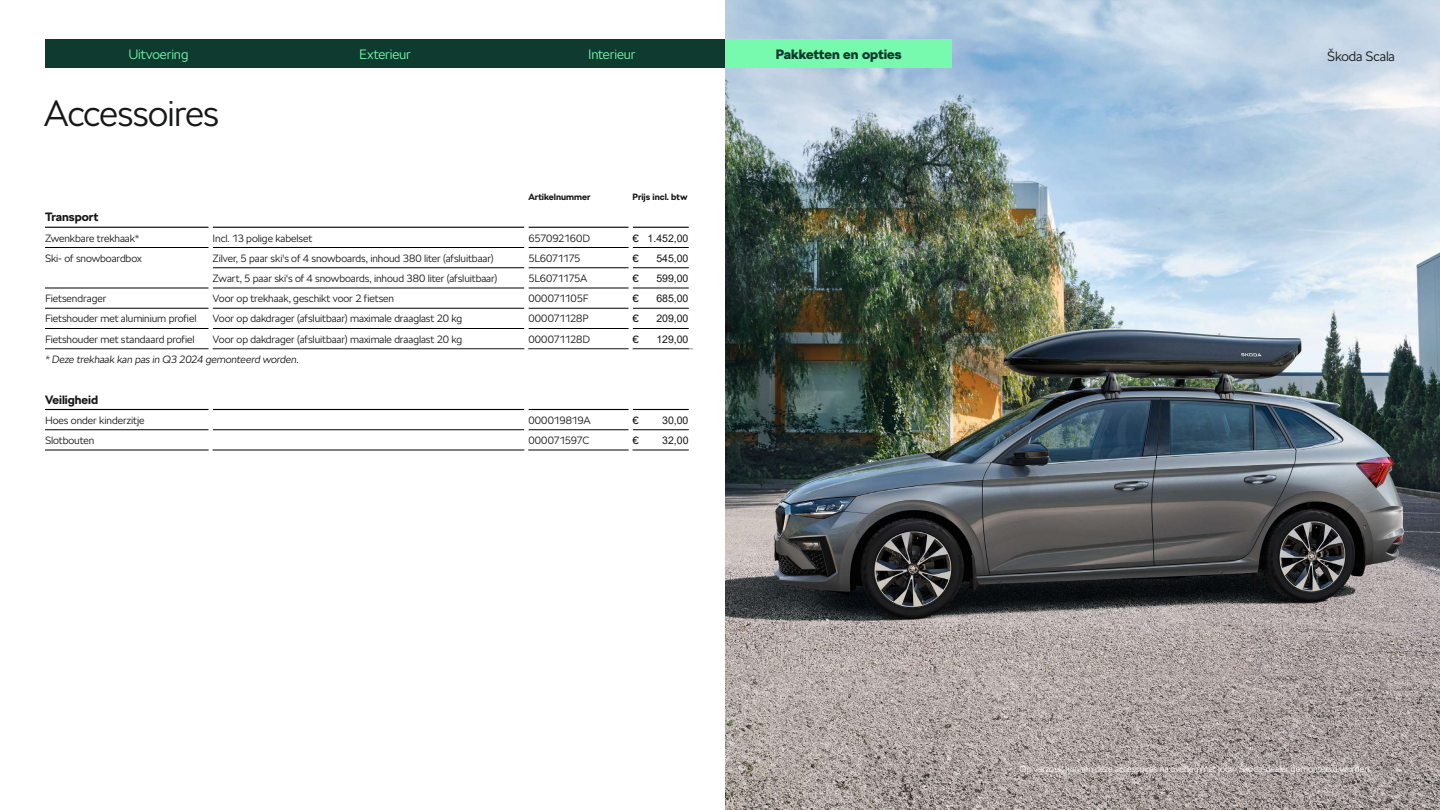
<style>
.page{position:relative;width:1440px;height:810px;background:#fff}
.page>*{position:absolute;margin:0;border:0;box-sizing:border-box;transform-origin:0 0}
.t1{font:300 36px "SKODA Next";letter-spacing:-.02em;color:#161718}
.t2{font:300 13.5px "SKODA Next";letter-spacing:-.01em;color:#78faae}
.t3{font:900 13.5px "SKODA Next";color:#0e3a2f}
.t4{font:300 13.5px "SKODA Next";letter-spacing:-.01em;color:#161718}
.t5{font:700 12px "SKODA Next";color:#161718}
.t6{font:300 10.5px "SKODA Next";letter-spacing:-.01em;color:#161718}
.t7{font:10.5px "Arial";color:#161718}
.t8{font:italic 300 10.5px "SKODA Next";letter-spacing:-.01em;color:#161718}
.t9{font:300 10.5px "SKODA Next";letter-spacing:-.045em;color:#161718}
.t10{font:300 10.5px "SKODA Next";letter-spacing:-.04em;color:#161718}
.t11{font:10.5px "SKODA Next";color:#161718}
.t12{font:300 9px "SKODA Next";letter-spacing:-.005em;color:#fff}
.t13{font:700 9px "SKODA Next";color:#161718}
.s1{font-family:"SKODA Next"}
</style>
<div class="page">
<img style="left:725px;top:0;width:715px;height:810px">
<hr style="left:45px;top:409px;width:164px;height:1px;background:#000">
<hr style="left:213px;top:409px;width:312px;height:1px;background:#000">
<hr style="left:528px;top:409px;width:101px;height:1px;background:#000">
<hr style="left:633px;top:409px;width:56px;height:1px;background:#000">
<hr style="left:45px;top:349px;width:166px;height:1px;background:#161718">
<hr style="left:211px;top:349px;width:315px;height:1px;background:#161718">
<hr style="left:526px;top:349px;width:105px;height:1px;background:#161718">
<hr style="left:631px;top:349px;width:62px;height:1px;background:#161718">
<hr style="left:45px;top:247px;width:164px;height:1px;background:#000">
<hr style="left:213px;top:247px;width:312px;height:1px;background:#000">
<hr style="left:528px;top:247px;width:101px;height:1px;background:#000">
<hr style="left:633px;top:247px;width:56px;height:1px;background:#000">
<hr style="left:213px;top:268px;width:312px;height:1px;background:#000">
<hr style="left:528px;top:268px;width:101px;height:1px;background:#000">
<hr style="left:633px;top:268px;width:56px;height:1px;background:#000">
<hr style="left:45px;top:288px;width:164px;height:1px;background:#000">
<hr style="left:213px;top:288px;width:312px;height:1px;background:#000">
<hr style="left:528px;top:288px;width:101px;height:1px;background:#000">
<hr style="left:633px;top:288px;width:56px;height:1px;background:#000">
<hr style="left:45px;top:308px;width:164px;height:1px;background:#000">
<hr style="left:213px;top:308px;width:312px;height:1px;background:#000">
<hr style="left:528px;top:308px;width:101px;height:1px;background:#000">
<hr style="left:633px;top:308px;width:56px;height:1px;background:#000">
<hr style="left:45px;top:328px;width:164px;height:1px;background:#000">
<hr style="left:213px;top:328px;width:312px;height:1px;background:#000">
<hr style="left:528px;top:328px;width:101px;height:1px;background:#000">
<hr style="left:633px;top:328px;width:56px;height:1px;background:#000">
<hr style="left:45px;top:430px;width:164px;height:1px;background:#000">
<hr style="left:213px;top:430px;width:312px;height:1px;background:#000">
<hr style="left:528px;top:430px;width:101px;height:1px;background:#000">
<hr style="left:633px;top:430px;width:56px;height:1px;background:#000">
<hr style="left:45px;top:227px;width:164px;height:1px;background:#000">
<hr style="left:213px;top:227px;width:312px;height:1px;background:#000">
<hr style="left:528px;top:227px;width:101px;height:1px;background:#000">
<hr style="left:633px;top:227px;width:56px;height:1px;background:#000">
<hr style="left:45px;top:450px;width:166px;height:1px;background:#000">
<hr style="left:211px;top:450px;width:315px;height:1px;background:#000">
<hr style="left:526px;top:450px;width:105px;height:1px;background:#000">
<hr style="left:631px;top:450px;width:58px;height:1px;background:#000">
<hr style="left:209px;top:450px;width:4px;height:11px;background:#fff">
<hr style="left:629px;top:450px;width:4px;height:11px;background:#fff">
<hr style="left:524px;top:217px;width:4px;height:135px;background:#fff">
<hr style="left:209px;top:217px;width:3px;height:135px;background:#fff">
<hr style="left:629px;top:217px;width:3px;height:135px;background:#fff">
<hr style="left:524px;top:394px;width:4px;height:78px;background:#fff">
<div style="left:45px;top:39px;width:227px;height:29px;background:#0e3a2f"></div>
<div style="left:272px;top:39px;width:227px;height:29px;background:#0e3a2f"></div>
<div style="left:499px;top:39px;width:226px;height:29px;background:#0e3a2f"></div>
<div style="left:725px;top:39px;width:227px;height:29px;background:#78faae"></div>
<p class="t2" style="left:128px;top:45px;width:62px">Uitvoering</p>
<p class="t2" style="left:359px;top:45px;width:53px">Exterieur</p>
<p class="t2" style="left:588px;top:45px;width:49px">Interieur</p>
<p class="t3" style="left:776px;top:45px;width:127px">Pakketten en opties</p>
<p class="t4" style="left:1327px;top:47px;width:69px">Škoda Scala</p>
<h1 class="t1" style="left:44px;top:89px;width:177px">Accessoires</h1>
<p class="t13" style="left:528px;top:191px;width:64px">Artikelnummer</p>
<p class="t13" style="left:633px;top:191px;width:57px">Prijs incl. btw</p>
<p class="t5" style="left:45px;top:209px;width:55px">Transport</p>
<p class="t6" style="left:45px;top:231px;width:96px">Zwenkbare trekhaak*</p>
<p class="t6" style="left:213px;top:231px;width:101px">Incl. 13 polige kabelset</p>
<p class="t10" style="left:528px;top:231px;width:63px">657092160D</p>
<p class="t7" style="left:633px;top:231px;width:57px"><span class="s1">€</span> 1.452,00</p>
<p class="t6" style="left:45px;top:251px;width:98px">Ski- of snowboardbox</p>
<p class="t6" style="left:213px;top:251px;width:283px">Zilver, 5 paar ski's of 4 snowboards, inhoud 380 liter (afsluitbaar)</p>
<p class="t9" style="left:528px;top:251px;width:54px">5L6071175</p>
<p class="t11" style="left:633px;top:251px;width:8px">€</p>
<p class="t7" style="left:656px;top:251px;width:34px">545,00</p>
<p class="t6" style="left:213px;top:271px;width:286px">Zwart, 5 paar ski's of 4 snowboards, inhoud 380 liter (afsluitbaar)</p>
<p class="t9" style="left:528px;top:271px;width:61px">5L6071175A</p>
<p class="t11" style="left:633px;top:271px;width:8px">€</p>
<p class="t7" style="left:656px;top:271px;width:34px">599,00</p>
<p class="t6" style="left:45px;top:291px;width:63px">Fietsendrager</p>
<p class="t6" style="left:213px;top:291px;width:183px">Voor op trekhaak, geschikt voor 2 fietsen</p>
<p class="t6" style="left:528px;top:291px;width:62px">000071105F</p>
<p class="t11" style="left:633px;top:291px;width:8px">€</p>
<p class="t7" style="left:656px;top:291px;width:34px">685,00</p>
<p class="t6" style="left:45px;top:312px;width:153px">Fietshouder met aluminium profiel</p>
<p class="t6" style="left:213px;top:312px;width:251px">Voor op dakdrager (afsluitbaar) maximale draaglast 20 kg</p>
<p class="t6" style="left:528px;top:312px;width:62px">000071128P</p>
<p class="t11" style="left:633px;top:312px;width:8px">€</p>
<p class="t7" style="left:656px;top:311px;width:34px">209,00</p>
<p class="t6" style="left:45px;top:332px;width:151px">Fietshouder met standaard profiel</p>
<p class="t6" style="left:213px;top:332px;width:251px">Voor op dakdrager (afsluitbaar) maximale draaglast 20 kg</p>
<p class="t6" style="left:528px;top:332px;width:63px">000071128D</p>
<p class="t11" style="left:633px;top:332px;width:8px">€</p>
<p class="t7" style="left:656px;top:332px;width:34px">129,00</p>
<p class="t8" style="left:45px;top:352px;width:256px">* Deze trekhaak kan pas in Q3 2024 gemonteerd worden.</p>
<p class="t5" style="left:45px;top:391px;width:55px">Veiligheid</p>
<p class="t6" style="left:45px;top:413px;width:101px">Hoes onder kinderzitje</p>
<p class="t6" style="left:528px;top:413px;width:64px">000019819A</p>
<p class="t11" style="left:633px;top:413px;width:8px">€</p>
<p class="t7" style="left:662px;top:413px;width:28px">30,00</p>
<p class="t6" style="left:45px;top:433px;width:51px">Slotbouten</p>
<p class="t9" style="left:528px;top:433px;width:62px">000071597C</p>
<p class="t11" style="left:633px;top:433px;width:8px">€</p>
<p class="t7" style="left:662px;top:433px;width:28px">32,00</p>
<p class="t12" style="left:1020px;top:763px;width:353px">Op verzoek kunnen deze accessoires na overleg met jouw Škoda-dealer gemonteerd worden.</p>
</div>
